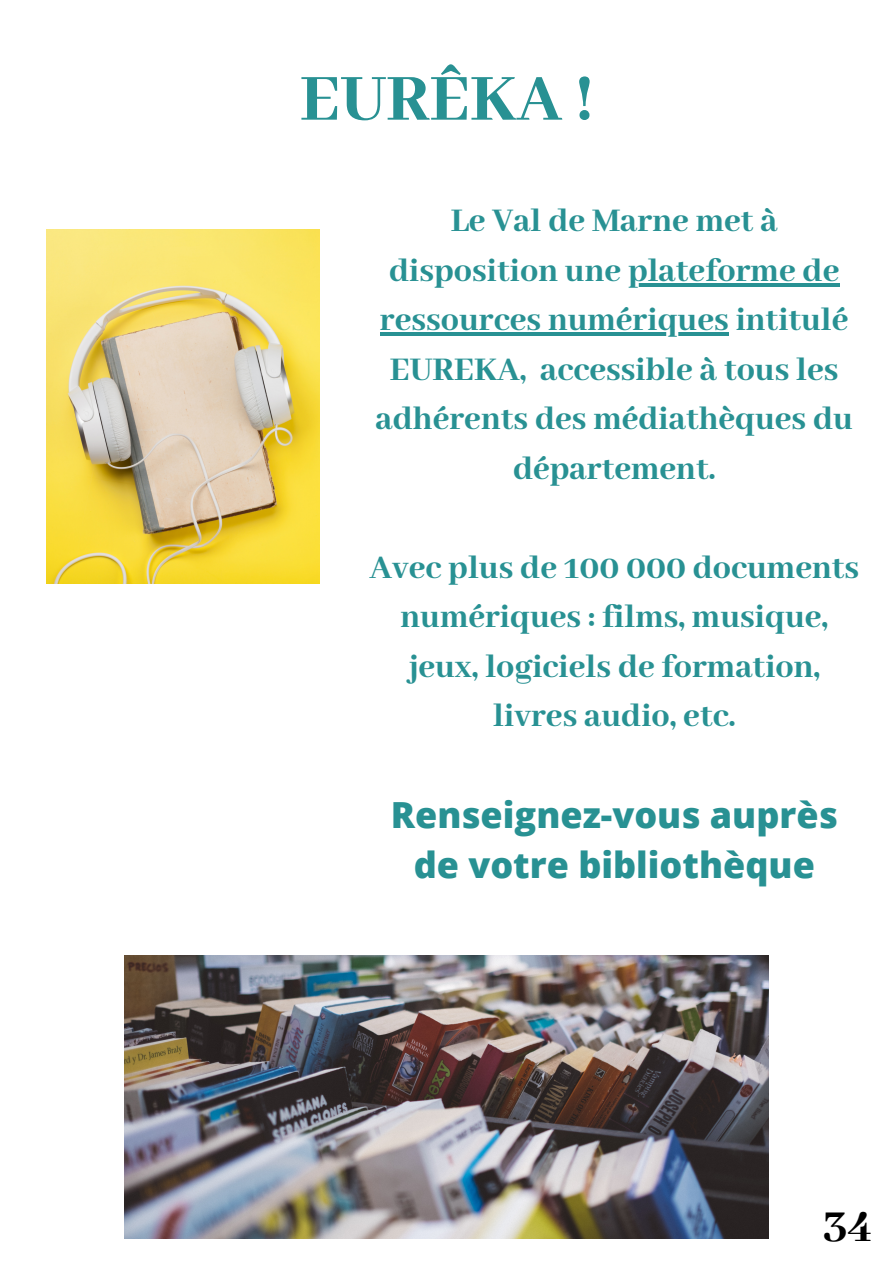
<style>
.page{position:relative;width:893px;height:1264px;background:#fff}
.page>*{position:absolute;margin:0;border:0;box-sizing:border-box;transform-origin:0 0}
.t1{font:800 72.6px "Abhaya Libre";color:#289193}
.t2{font:800 48px "Abhaya Libre";color:#000}
.t3{font:800 36px/49.5px "Abhaya Libre";color:#289193;text-align:center}
.t4{font:800 36px/49.5px "Open Sans";color:#289193;text-align:center}
</style>
<div class="page">
<img style="left:46px;top:230px;width:273px;height:353px">
<img style="left:125px;top:955px;width:643px;height:283px">
<hr style="left:628px;top:283px;width:19px;height:3px;background:#289193">
<hr style="left:647px;top:283px;width:192px;height:3px;background:#289193">
<hr style="left:380px;top:332px;width:348px;height:4px;background:#289193">
<h1 class="t1" style="left:300px;top:59px;width:294px">EURÊKA !</h1>
<p class="t3" style="left:375px;top:197px;width:479px">Le Val de Marne met à disposition une plateforme de ressources numériques intitulé<br>EUREKA, accessible à tous les adhérents des médiathèques du département.</p>
<p class="t3" style="left:369px;top:544px;width:491px">Avec plus de 100 000 documents numériques : films, musique, jeux, logiciels de formation, livres audio, etc.</p>
<p class="t4" style="left:391px;top:789px;width:448px">Renseignez-vous auprès de votre bibliothèque</p>
<h2 class="t2" style="left:822px;top:1197px;width:52px">34</h2>
</div>
